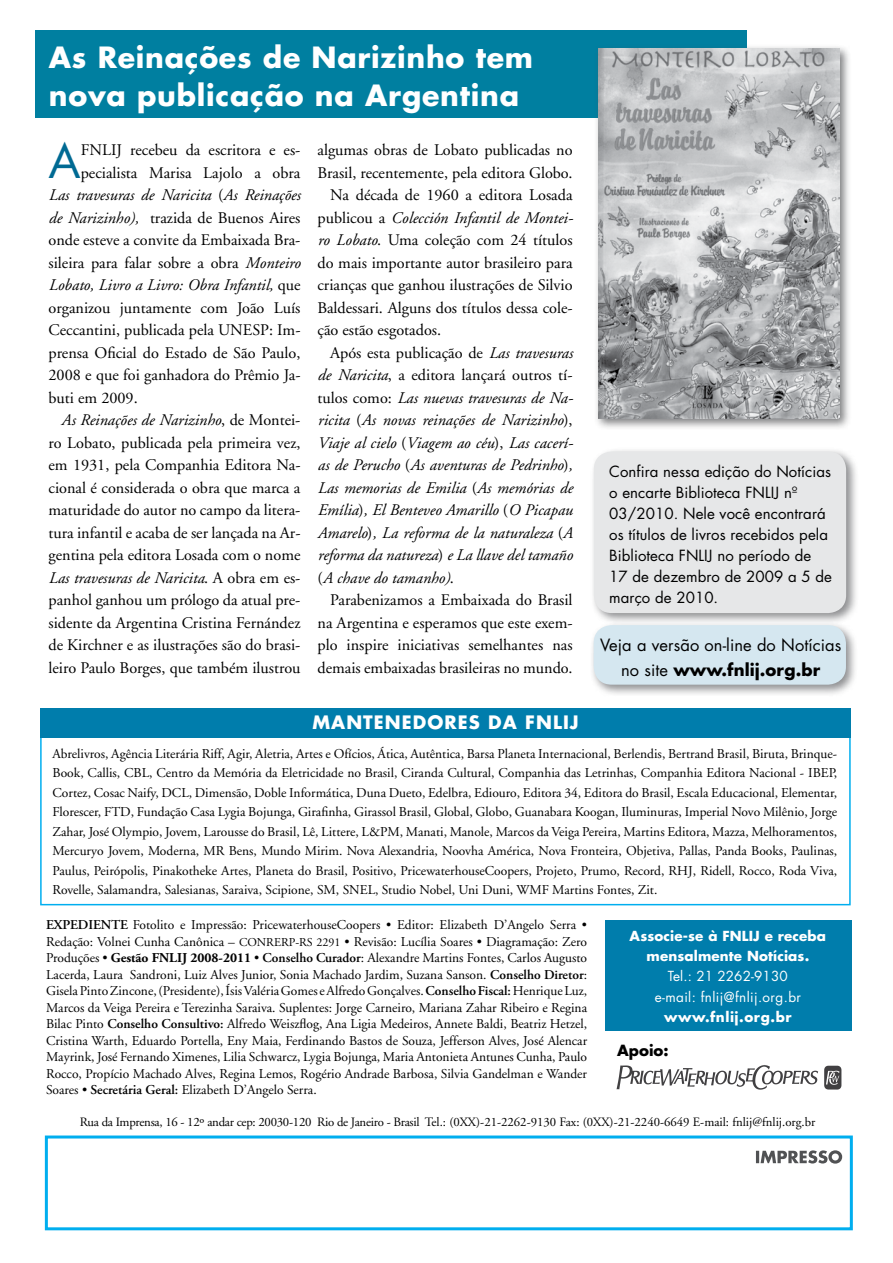
<style>
.page{position:relative;width:893px;height:1263px;background:#fff}
.page>*{position:absolute;margin:0;border:0;box-sizing:border-box;transform-origin:0 0}
.t1{font:46.05px "Futura";color:#006a93}
.t2{font:700 28.5px/37.5px "Futura";letter-spacing:.025em;color:#fff}
.t3{font:700 18px "Futura";letter-spacing:.06em;color:#fff}
.t4{font:16.5px/25.5px "Futura";letter-spacing:.005em;color:#000;text-align:center}
.t5{font:16.2px "Adobe Garamond";color:#000}
.t6{font:italic 16.2px "Adobe Garamond";color:#000}
.t7{font:15px/21px "Futura";letter-spacing:.005em;color:#000}
.t8{font:700 15px "Futura";color:#000}
.t9{font:13.5px/16.5px "Adobe Garamond";color:#000;text-align:justify}
.t10{font:700 13.5px/20.4px "Futura";letter-spacing:.01em;color:#fff;text-align:center}
.t11{font:13.5px/20.4px "Futura";letter-spacing:.03em;color:#fff;text-align:center}
.t12{font:700 13.5px "Futura";letter-spacing:.04em;color:#fff}
.t13{font:12.75px "Adobe Garamond";letter-spacing:-.02em;color:#000}
.s1{font-style:normal}
.s2{font-style:italic}
.s3{font-weight:700}
.s4{font-weight:600}
.s5{font-size:12px}
.s6{font-family:"Adobe Garamond Pro";font-weight:600}
</style>
<div class="page">
<div style="left:35px;top:30px;width:712px;height:88px;background:#007fa0"></div>
<div style="left:590px;top:621px;width:269px;height:76px;background:#696a6d;opacity:.75"></div>
<div style="left:594px;top:625px;width:252px;height:60px;background:#d5e7f0;border-radius:18px"></div>
<div style="left:606px;top:921px;width:246px;height:110px;background:#007dac"></div>
<div style="left:40px;top:735px;width:811px;height:170px;border:2px solid #00aeef"></div>
<svg style="left:616px;top:1065px;width:202px;height:25px"></svg>
<svg style="left:824px;top:1066px;width:17px;height:23px"></svg>
<div style="left:45px;top:1135px;width:808px;height:95px;border:3px solid #00aeef"></div>
<div style="left:40px;top:708px;width:810px;height:29px;background:#007dac"></div>
<svg style="left:756px;top:1150px;width:86px;height:13px"></svg>
<div style="left:594px;top:44px;width:258px;height:387px;background:#515254;opacity:.75"></div>
<img style="left:598px;top:48px;width:241px;height:370px">
<div style="left:590px;top:447px;width:269px;height:179px;background:#696a6d;opacity:.75"></div>
<div style="left:594px;top:451px;width:252px;height:162px;background:#e6e7e8;border-radius:18px"></div>
<h2 class="t2" style="left:49px;top:38px;width:486px">As Reinações de Narizinho tem nova publicação na Argentina</h2>
<p class="t5" style="left:317px;top:141px;width:257px">algumas obras de Lobato publicadas no</p>
<p class="t5" style="left:317px;top:164px;width:257px">Brasil, recentemente, pela editora Globo.</p>
<p class="t5" style="left:330px;top:186px;width:244px">Na década de 1960 a editora Losada</p>
<p class="t6" style="left:317px;top:209px;width:257px"><span class="s1">publicou a</span> Colección Infantil de Montei-</p>
<p class="t5" style="left:317px;top:231px;width:257px"><span class="s2">ro Lobato</span>. Uma coleção com 24 títulos</p>
<p class="t5" style="left:317px;top:254px;width:257px">do mais importante autor brasileiro para</p>
<p class="t5" style="left:317px;top:276px;width:257px">crianças que ganhou ilustrações de Silvio</p>
<p class="t5" style="left:317px;top:299px;width:257px">Baldessari. Alguns dos títulos dessa cole-</p>
<p class="t5" style="left:317px;top:321px;width:125px">ção estão esgotados.</p>
<p class="t5" style="left:330px;top:344px;width:244px">Após esta publicação de <span class="s2">Las travesuras</span></p>
<p class="t5" style="left:317px;top:366px;width:257px"><span class="s2">de Naricita</span>, a editora lançará outros tí-</p>
<p class="t6" style="left:317px;top:389px;width:257px"><span class="s1">tulos como:</span> Las nuevas travesuras de Na-</p>
<p class="t6" style="left:317px;top:411px;width:257px">ricita <span class="s1">(</span>As novas reinações de Narizinho<span class="s1">),</span></p>
<p class="t6" style="left:317px;top:434px;width:257px">Viaje al cielo <span class="s1">(</span>Viagem ao céu<span class="s1">),</span> Las cacerí-</p>
<p class="t6" style="left:317px;top:456px;width:257px">as de Perucho <span class="s1">(</span>As aventuras de Pedrinho<span class="s1">)</span>,</p>
<p class="t6" style="left:317px;top:479px;width:257px">Las memorias de Emilia <span class="s1">(</span>As memórias de</p>
<p class="t6" style="left:317px;top:501px;width:257px">Emília<span class="s1">)</span>, El Benteveo Amarillo <span class="s1">(</span>O Picapau</p>
<p class="t6" style="left:317px;top:524px;width:257px">Amarelo<span class="s1">)</span>, La reforma de la naturaleza <span class="s1">(</span>A</p>
<p class="t6" style="left:317px;top:546px;width:257px">reforma da natureza<span class="s1">)</span> e La llave del tamaño</p>
<p class="t6" style="left:317px;top:569px;width:138px"><span class="s1">(</span>A chave do tamanho)<span class="s1">.</span></p>
<p class="t5" style="left:330px;top:591px;width:244px">Parabenizamos a Embaixada do Brasil</p>
<p class="t5" style="left:317px;top:614px;width:257px">na Argentina e esperamos que este exem-</p>
<p class="t5" style="left:317px;top:636px;width:257px">plo inspire iniciativas semelhantes nas</p>
<p class="t5" style="left:317px;top:659px;width:257px">demais embaixadas brasileiras no mundo.</p>
<h1 class="t1" style="left:49px;top:129px;width:34px">A</h1>
<p class="t5" style="left:81px;top:141px;width:221px">FNLIJ recebeu da escritora e es-</p>
<p class="t5" style="left:81px;top:164px;width:221px">pecialista Marisa Lajolo a obra</p>
<p class="t6" style="left:49px;top:186px;width:253px">Las travesuras de Naricita <span class="s1">(</span>As Reinações</p>
<p class="t5" style="left:49px;top:209px;width:253px"><span class="s2">de Narizinho),</span> trazida de Buenos Aires</p>
<p class="t5" style="left:49px;top:231px;width:253px">onde esteve a convite da Embaixada Bra-</p>
<p class="t5" style="left:49px;top:254px;width:253px">sileira para falar sobre a obra <span class="s2">Monteiro</span></p>
<p class="t6" style="left:49px;top:276px;width:253px">Lobato, Livro a Livro: Obra Infantil, <span class="s1">que</span></p>
<p class="t5" style="left:49px;top:299px;width:253px">organizou juntamente com João Luís</p>
<p class="t5" style="left:49px;top:321px;width:253px">Ceccantini, publicada pela UNESP: Im-</p>
<p class="t5" style="left:49px;top:344px;width:253px">prensa Oficial do Estado de São Paulo,</p>
<p class="t5" style="left:49px;top:366px;width:253px">2008 e que foi ganhadora do Prêmio Ja-</p>
<p class="t5" style="left:49px;top:389px;width:91px">buti em 2009.</p>
<p class="t6" style="left:61px;top:411px;width:241px">As Reinações de Narizinho<span class="s1">, de Montei-</span></p>
<p class="t5" style="left:49px;top:434px;width:253px">ro Lobato, publicada pela primeira vez,</p>
<p class="t5" style="left:49px;top:456px;width:253px">em 1931, pela Companhia Editora Na-</p>
<p class="t5" style="left:49px;top:479px;width:253px">cional é considerada o obra que marca a</p>
<p class="t5" style="left:49px;top:501px;width:253px">maturidade do autor no campo da litera-</p>
<p class="t5" style="left:49px;top:524px;width:253px">tura infantil e acaba de ser lançada na Ar-</p>
<p class="t5" style="left:49px;top:546px;width:253px">gentina pela editora Losada com o nome</p>
<p class="t6" style="left:49px;top:569px;width:253px">Las travesuras de Naricita<span class="s1">. A obra em es-</span></p>
<p class="t5" style="left:49px;top:591px;width:253px">panhol ganhou um prólogo da atual pre-</p>
<p class="t5" style="left:49px;top:614px;width:253px">sidente da Argentina Cristina Fernández</p>
<p class="t5" style="left:49px;top:636px;width:253px">de Kirchner e as ilustrações são do brasi-</p>
<p class="t5" style="left:49px;top:659px;width:253px">leiro Paulo Borges, que também ilustrou</p>
<h3 class="t3" style="left:312px;top:710px;width:268px">MANTENEDORES DA FNLIJ</h3>
<p class="t7" style="left:609px;top:461px;width:224px">Confira nessa edição do Notícias o encarte Biblioteca FNLIJ nº<br>03/2010. Nele você encontrará os títulos de livros recebidos pela<br>Biblioteca FNLIJ no período de<br>17 de dezembro de 2009 a 5 de março de 2010.</p>
<p class="t4" style="left:600px;top:631px;width:243px">Veja a versão on-line do Notícias no site <span class="s3">www.fnlij.org.br</span></p>
<p class="t9" style="left:53px;top:744px;width:786px;line-height:19.5px">Abrelivros, Agência Literária Riff, Agir, Aletria, Artes e Ofícios, Ática, Autêntica, Barsa Planeta Internacional, Berlendis, Bertrand Brasil, Biruta, Brinque-Book, Callis, CBL, Centro da Memória da Eletricidade no Brasil, Ciranda Cultural, Companhia das Letrinhas, Companhia Editora Nacional - IBEP, Cortez, Cosac Naify, DCL, Dimensão, Doble Informática, Duna Dueto, Edelbra, Ediouro, Editora 34, Editora do Brasil, Escala Educacional, Elementar, Florescer, FTD, Fundação Casa Lygia Bojunga, Girafinha, Girassol Brasil, Global, Globo, Guanabara Koogan, Iluminuras, Imperial Novo Milênio, Jorge Zahar, José Olympio, Jovem, Larousse do Brasil, Lê, Littere, L&amp;PM, Manati, Manole, Marcos da Veiga Pereira, Martins Editora, Mazza, Melhoramentos, Mercuryo Jovem, Moderna, MR Bens, Mundo Mirim. Nova Alexandria, Noovha América, Nova Fronteira, Objetiva, Pallas, Panda Books, Paulinas, Paulus, Peirópolis, Pinakotheke Artes, Planeta do Brasil, Positivo, PricewaterhouseCoopers, Projeto, Prumo, Record, RHJ, Ridell, Rocco, Roda Viva, Rovelle, Salamandra, Salesianas, Saraiva, Scipione, SM, SNEL, Studio Nobel, Uni Duni, WMF Martins Fontes, Zit.</p>
<p class="t9" style="left:46px;top:917px;width:543px"><span class="s4">Expediente</span> Fotolito e Impressão: PricewaterhouseCoopers • Editor: Elizabeth D’Angelo Serra • Redação: Volnei Cunha Canônica – <span class="s5">CONRERP-RS 2291</span> • Revisão: Lucília Soares • Diagramação: Zero Produções • <span class="s3">Gestão FNLIJ 2008-2011</span> • <span class="s6">Conselho Curador</span>: Alexandre Martins Fontes, Carlos Augusto Lacerda, Laura Sandroni, Luiz Alves Junior, Sonia Machado Jardim, Suzana Sanson. <span class="s6">Conselho Diretor</span>:<br>Gisela Pinto Zincone, (Presidente), Ísis Valéria Gomes e Alfredo Gonçalves. <span class="s6">Conselho Fiscal:</span> Henrique Luz, Marcos da Veiga Pereira e Terezinha Saraiva. Suplentes: Jorge Carneiro, Mariana Zahar Ribeiro e Regina Bilac Pinto <span class="s6">Conselho Consultivo:</span> Alfredo Weiszflog, Ana Ligia Medeiros, Annete Baldi, Beatriz Hetzel, Cristina Warth, Eduardo Portella, Eny Maia, Ferdinando Bastos de Souza, Jefferson Alves, José Alencar Mayrink, José Fernando Ximenes, Lilia Schwarcz, Lygia Bojunga, Maria Antonieta Antunes Cunha, Paulo Rocco, Propício Machado Alves, Regina Lemos, Rogério Andrade Barbosa, Silvia Gandelman e Wander Soares • <span class="s4">Secretária Geral:</span> Elizabeth D’Angelo Serra.</p>
<p class="t10" style="left:630px;top:925px;width:198px">Associe-se à FNLIJ e receba mensalmente Notícias.</p>
<p class="t11" style="left:655px;top:966px;width:148px">Tel.: 21 2262-9130 e-mail: fnlij@fnlij.org.br</p>
<p class="t12" style="left:664px;top:1007px;width:129px">www.fnlij.org.br</p>
<p class="t8" style="left:617px;top:1039px;width:53px">Apoio:</p>
<p class="t13" style="left:80px;top:1115px;width:737px">Rua da Imprensa, 16 - 12º andar cep: 20030-120 Rio de Janeiro - Brasil Tel.: (0XX)-21-2262-9130 Fax: (0XX)-21-2240-6649 E-mail: fnlij@fnlij.org.br</p>
</div>
